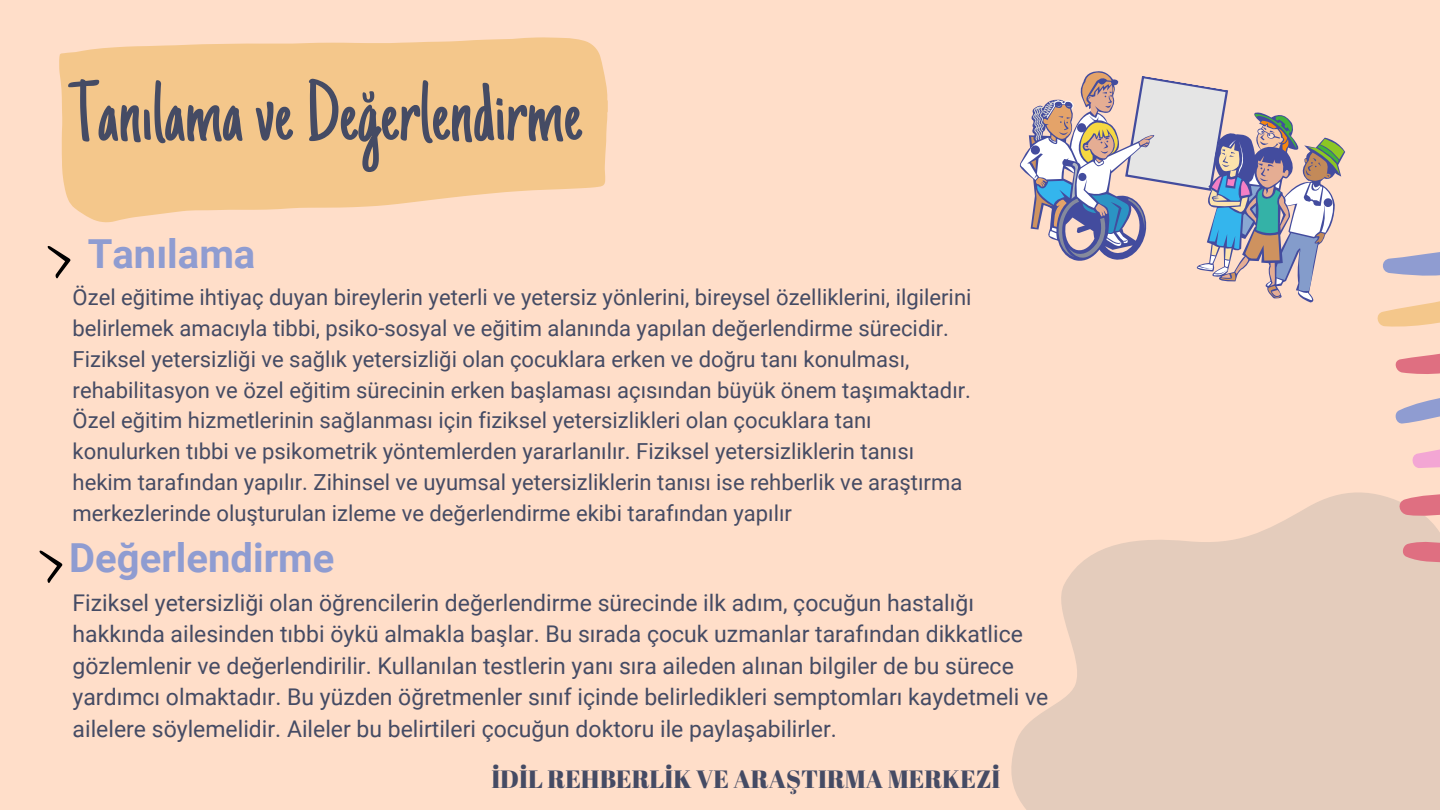
<style>
.page{position:relative;width:1440px;height:810px;background:#ffdec9}
.page>*{position:absolute;margin:0;border:0;box-sizing:border-box;transform-origin:0 0}
.t1{font:87px "Just Another Hand";color:#454b64}
.t2{font:700 40px "Roboto";color:#8f9cd1}
.t3{font:25px "Abril Fatface";color:#454b64}
.t4{font:23px/31.5px "Roboto";color:#454b64}
.t5{font:22.1px/30.8px "Roboto";color:#454b64}
</style>
<div class="page">
<svg style="left:1011px;top:492px;width:429px;height:318px;fill:#e4ccbc"></svg>
<svg style="left:1383px;top:252px;width:57px;height:24px"></svg>
<svg style="left:1377px;top:301px;width:63px;height:26px"></svg>
<svg style="left:1395px;top:353px;width:45px;height:21px"></svg>
<svg style="left:1395px;top:398px;width:45px;height:26px"></svg>
<svg style="left:1412px;top:449px;width:28px;height:19px"></svg>
<svg style="left:1396px;top:492px;width:44px;height:25px"></svg>
<svg style="left:1401px;top:540px;width:39px;height:26px"></svg>
<svg style="left:47px;top:246px;width:24px;height:33px"></svg>
<svg style="left:59px;top:37px;width:549px;height:185px;background:#f5ca93"></svg>
<svg style="left:39px;top:550px;width:24px;height:33px"></svg>
<svg style="left:1019px;top:71px;width:326px;height:232px"></svg>
<p class="t1" style="left:69px;top:79px;width:514px">Tanılama ve Değerlendirme</p>
<p class="t2" style="left:88px;top:230px;width:169px">Tanılama</p>
<p class="t5" style="left:73px;top:282px;width:900px">Özel eğitime ihtiyaç duyan bireylerin yeterli ve yetersiz yönlerini, bireysel özelliklerini, ilgilerini belirlemek amacıyla tibbi, psiko-sosyal ve eğitim alanında yapılan değerlendirme sürecidir.<br>Fiziksel yetersizliği ve sağlık yetersizliği olan çocuklara erken ve doğru tanı konulması, rehabilitasyon ve özel eğitim sürecinin erken başlaması açısından büyük önem taşımaktadır.<br>Özel eğitim hizmetlerinin sağlanması için fiziksel yetersizlikleri olan çocuklara tanı konulurken tıbbi ve psikometrik yöntemlerden yararlanılır. Fiziksel yetersizliklerin tanısı hekim tarafından yapılır. Zihinsel ve uyumsal yetersizliklerin tanısı ise rehberlik ve araştırma merkezlerinde oluşturulan izleme ve değerlendirme ekibi tarafından yapılır</p>
<p class="t2" style="left:69px;top:535px;width:267px">Değerlendirme</p>
<p class="t4" style="left:73px;top:587px;width:977px">Fiziksel yetersizliği olan öğrencilerin değerlendirme sürecinde ilk adım, çocuğun hastalığı hakkında ailesinden tıbbi öykü almakla başlar. Bu sırada çocuk uzmanlar tarafından dikkatlice gözlemlenir ve değerlendirilir. Kullanılan testlerin yanı sıra aileden alınan bilgiler de bu sürece yardımcı olmaktadır. Bu yüzden öğretmenler sınıf içinde belirledikleri semptomları kaydetmeli ve ailelere söylemelidir. Aileler bu belirtileri çocuğun doktoru ile paylaşabilirler.</p>
<p class="t3" style="left:491px;top:762px;width:510px">İDİL REHBERLİK VE ARAŞTIRMA MERKEZİ</p>
</div>
